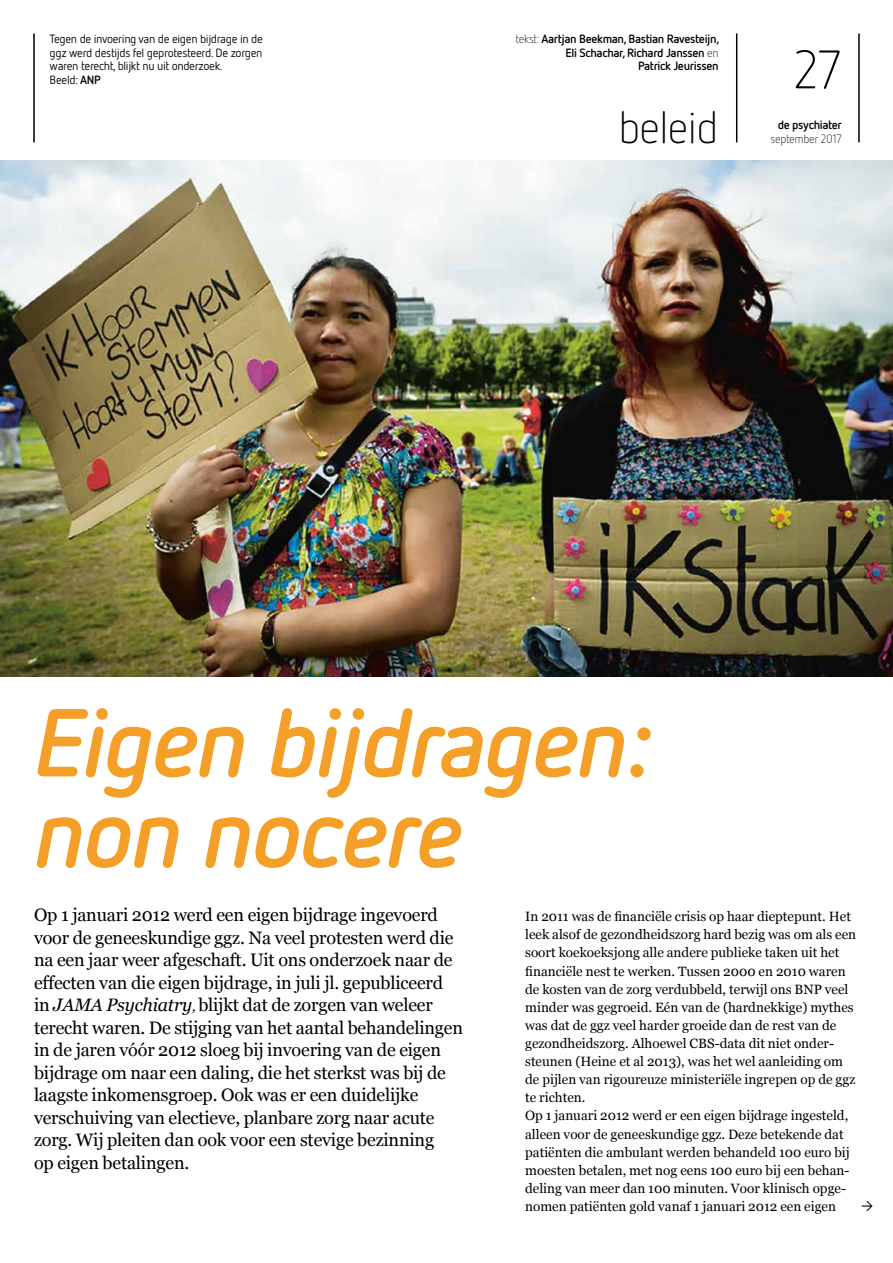
<style>
.page{position:relative;width:893px;height:1263px;background:#fff}
.page>*{position:absolute;margin:0;border:0;box-sizing:border-box;transform-origin:0 0}
.t1{font:italic 700 96px/90.6px "Netto OT";letter-spacing:-.03em;color:#f49f28}
.t2{font:300 54px "Netto OT";color:#000}
.t3{font:300 45px "Netto OT";letter-spacing:-.03em;color:#000}
.t4{font:18px/22.5px "Georgia";letter-spacing:-.01em;color:#000}
.t5{font:13.5px/18.1px "Georgia";color:#000}
.t6{font:12px/13.5px "Netto OT";letter-spacing:-.03em;color:#000}
.t7{font:700 12px/13.5px "Netto OT";letter-spacing:-.03em;color:#000;text-align:right}
.t8{font:300 12px "Netto OT";letter-spacing:-.03em;color:#000}
.s1{font-weight:700}
.s2{font-weight:300}
.s3{font-style:italic}
.s4{font-style:italic;font-size:13.5px}
</style>
<div class="page">
<hr style="left:858px;top:34px;width:2px;height:108px;background:#000">
<hr style="left:736px;top:34px;width:1px;height:108px;background:#000">
<hr style="left:33px;top:34px;width:2px;height:108px;background:#000">
<img style="left:0;top:161px;width:893px;height:515px">
<p class="t6" style="left:50px;top:32px;width:215px">Tegen de invoering van de eigen bijdrage in de ggz werd destijds fel geprotesteerd. De zorgen waren terecht, blijkt nu uit onderzoek.<br>Beeld: <span class="s1">ANP</span></p>
<p class="t7" style="left:516px;top:32px;width:205px"><span class="s2">tekst:</span> Aartjan Beekman, Bastian Ravesteijn,<br>Eli Schachar, Richard Janssen <span class="s2">en<br></span>Patrick Jeurissen</p>
<h3 class="t3" style="left:618px;top:100px;width:102px">beleid</h3>
<h2 class="t2" style="left:793px;top:37px;width:50px">27</h2>
<p class="t7" style="left:778px;top:118px;width:66px">de psychiater</p>
<p class="t8" style="left:770px;top:131px;width:73px">september 2017</p>
<h1 class="t1" style="left:34px;top:695px;width:621px">Eigen bijdragen: non nocere</h1>
<p class="t4" style="left:34px;top:904px;width:431px">Op 1 januari 2012 werd een eigen bijdrage ingevoerd voor de geneeskundige ggz. Na veel protesten werd die na een jaar weer afgeschaft. Uit ons onderzoek naar de effecten van die eigen bijdrage, in juli jl. gepubliceerd in <span class="s3">JAMA Psychiatry</span><span class="s4">,</span> blijkt dat de zorgen van weleer terecht waren. De stijging van het aantal behandelingen in de jaren vóór 2012 sloeg bij invoering van de eigen bijdrage om naar een daling, die het sterkst was bij de laagste inkomensgroep. Ook was er een duidelijke verschuiving van electieve, planbare zorg naar acute zorg. Wij pleiten dan ook voor een stevige bezinning<br>op eigen betalingen.</p>
<p class="t5" style="left:525px;top:907px;width:333px">In 2011 was de financiële crisis op haar dieptepunt. Het leek alsof de gezondheidszorg hard bezig was om als een soort koekoeksjong alle andere publieke taken uit het financiële nest te werken. Tussen 2000 en 2010 waren de kosten van de zorg verdubbeld, terwijl ons BNP veel minder was gegroeid. Eén van de (hardnekkige) mythes was dat de ggz veel harder groeide dan de rest van de gezondheidszorg. Alhoewel CBS-data dit niet onder&shy;steunen (Heine et al 2013), was het wel aanleiding om de pijlen van rigoureuze ministeriële ingrepen op de ggz te richten.<br>Op 1 januari 2012 werd er een eigen bijdrage ingesteld, alleen voor de geneeskundige ggz. Deze betekende dat patiënten die ambulant werden behandeld 100 euro bij moesten betalen, met nog eens 100 euro bij een behan&shy;deling van meer dan 100 minuten. Voor klinisch opge&shy;nomen patiënten gold vanaf 1 januari 2012 een eigen</p>
</div>
